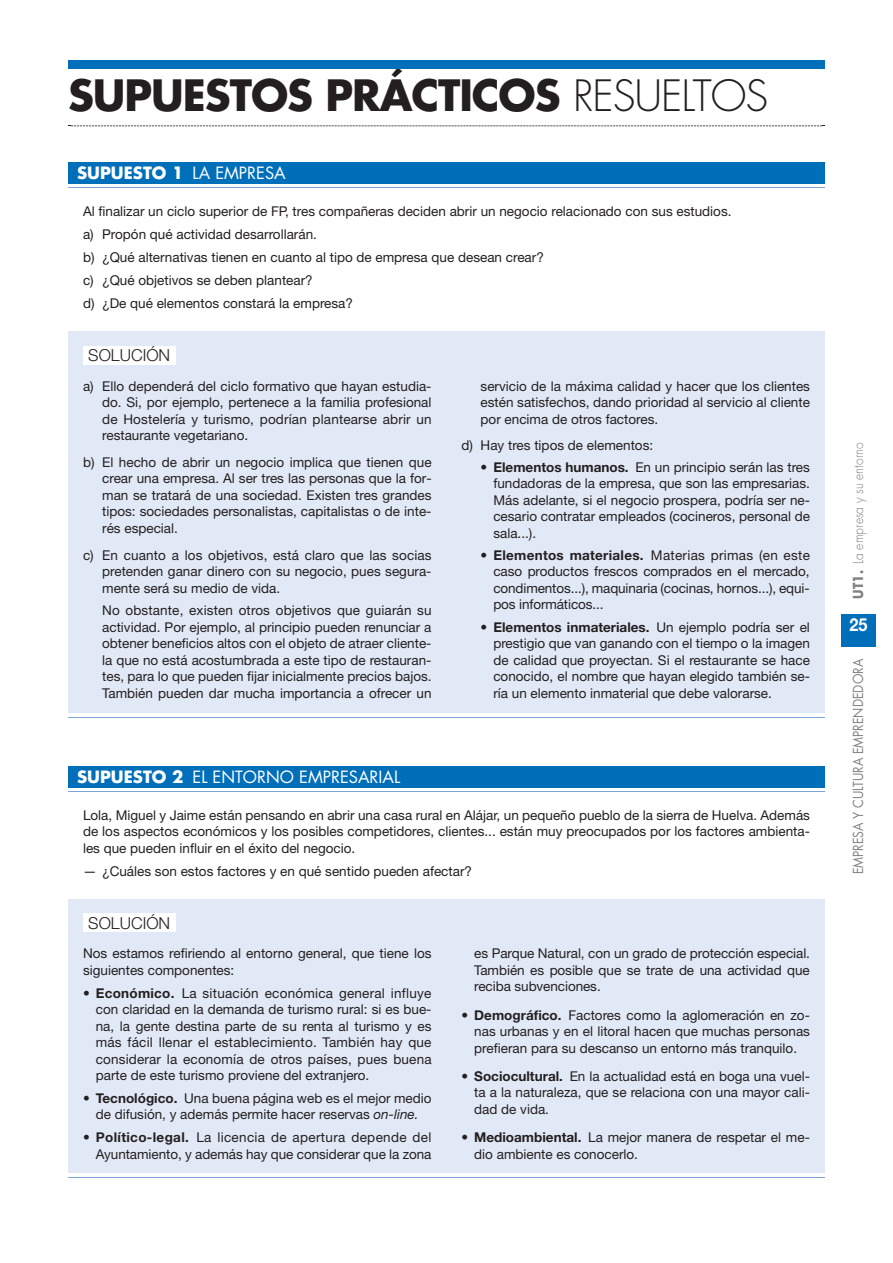
<style>
.page{position:relative;width:893px;height:1263px;background:#fff}
.page>*{position:absolute;margin:0;border:0;box-sizing:border-box;transform-origin:0 0}
.t1{font:700 42px "Futura";letter-spacing:-.025em;color:#231f20}
.t2{font:700 18px "Helvetica Neue";color:#fff;scale:.9 1}
.t3{font:16.5px "Futura";color:#fff}
.t4{font:700 16.5px "Futura";color:#fff}
.t5{font:300 16.5px "Helvetica Neue";color:#231f20}
.t6{font:13.5px/16.5px "Helvetica Neue";color:#231f20;text-align:justify}
.t7{font:13.5px "Futura";color:#808285;scale:.9 1}
.t8{font:300 13.5px "Futura";color:#808285;scale:.9 1}
.s1{font-weight:300}
.s2{font-weight:400}
.s3{font-weight:700}
.s4{font-style:italic}
</style>
<div class="page">
<div style="left:841px;top:614px;width:35px;height:33px;background:#006fba"></div>
<div style="left:68px;top:61px;width:757px;height:8px;background:#006fba"></div>
<svg style="left:68px;top:125px;width:757px;height:1px"></svg>
<div style="left:68px;top:163px;width:757px;height:21px;background:#006fba"></div>
<hr style="left:68px;top:187px;width:757px;height:1px;background:#7ca5d7">
<div style="left:68px;top:766px;width:757px;height:22px;background:#006fba"></div>
<hr style="left:68px;top:791px;width:757px;height:1px;background:#7ca5d7">
<div style="left:68px;top:332px;width:757px;height:34px;background:#e1e9f6"></div>
<div style="left:83px;top:346px;width:92px;height:18px;background:#fff"></div>
<div style="left:68px;top:366px;width:378px;height:346px;background:#e1e9f6"></div>
<div style="left:446px;top:366px;width:379px;height:346px;background:#e1e9f6"></div>
<hr style="left:68px;top:717px;width:757px;height:1px;background:#7ca5d7">
<div style="left:68px;top:899px;width:757px;height:34px;background:#e1e9f6"></div>
<div style="left:83px;top:913px;width:92px;height:19px;background:#fff"></div>
<div style="left:68px;top:933px;width:378px;height:240px;background:#e1e9f6"></div>
<div style="left:446px;top:933px;width:379px;height:240px;background:#e1e9f6"></div>
<hr style="left:68px;top:1177px;width:757px;height:1px;background:#7ca5d7">
<h1 class="t1" style="left:68px;top:77px;width:702px">SUPUESTOS PRÁCTICOS <span class="s1">RESUELTOS</span></h1>
<p class="t3" style="left:193px;top:166px;width:138px">TÍTULO SUPUESTO</p>
<p class="t4" style="left:77px;top:166px;width:210px">SUPUESTO 1 <span class="s2">LA EMPRESA</span></p>
<p class="t6" style="left:83px;top:201px;width:650px;line-height:23px;text-align:left">Al finalizar un ciclo superior de FP, tres compañeras deciden abrir un negocio relacionado con sus estudios. a) Propón qué actividad desarrollarán.<br>b) ¿Qué alternativas tienen en cuanto al tipo de empresa que desean crear?<br>c) ¿Qué objetivos se deben plantear?<br>d) ¿De qué elementos constará la empresa?</p>
<p class="t5" style="left:88px;top:350px;width:83px">SOLUCIÓN</p>
<p class="t6" style="left:102px;top:379px;width:331px;text-indent:-19px">a) Ello dependerá del ciclo formativo que hayan estudia&shy;do. Si, por ejemplo, pertenece a la familia profesional de Hostelería y turismo, podrían plantearse abrir un restaurante vegetariano.</p>
<p class="t6" style="left:102px;top:455px;width:331px;text-indent:-19px">b) El hecho de abrir un negocio implica que tienen que crear una empresa. Al ser tres las personas que la for&shy;man se tratará de una sociedad. Existen tres grandes tipos: sociedades personalistas, capitalistas o de inte&shy;rés especial.</p>
<p class="t6" style="left:102px;top:548px;width:331px;text-indent:-19px">c) En cuanto a los objetivos, está claro que las socias pretenden ganar dinero con su negocio, pues segura&shy;mente será su medio de vida.</p>
<p class="t6" style="left:102px;top:604px;width:331px">No obstante, existen otros objetivos que guiarán su actividad. Por ejemplo, al principio pueden renunciar a obtener beneficios altos con el objeto de atraer cliente&shy;la que no está acostumbrada a este tipo de restauran&shy;tes, para lo que pueden fijar inicialmente precios bajos.<br>También pueden dar mucha importancia a ofrecer un</p>
<p class="t3" style="left:77px;top:769px;width:325px"><span class="s3">SUPUESTO 2</span> EL ENTORNO EMPRESARIAL</p>
<p class="t6" style="left:481px;top:379px;width:331px">servicio de la máxima calidad y hacer que los clientes estén satisfechos, dando prioridad al servicio al cliente por encima de otros factores.</p>
<p class="t6" style="left:461px;top:438px;width:193px">d) Hay tres tipos de elementos:</p>
<p class="t6" style="left:493px;top:460px;width:318px;text-indent:-13px">• <span class="s3">Elementos humanos.</span> En un principio serán las tres fundadoras de la empresa, que son las empresarias.<br>Más adelante, si el negocio prospera, podría ser ne&shy;cesario contratar empleados (cocineros, personal de sala...).</p>
<p class="t6" style="left:493px;top:548px;width:318px;text-indent:-13px">• <span class="s3">Elementos materiales.</span> Materias primas (en este caso productos frescos comprados en el mercado, condimentos...), maquinaria (cocinas, hornos...), equi&shy;pos informáticos...</p>
<p class="t6" style="left:493px;top:620px;width:318px;text-indent:-13px">• <span class="s3">Elementos inmateriales.</span> Un ejemplo podría ser el prestigio que van ganando con el tiempo o la imagen de calidad que proyectan. Si el restaurante se hace conocido, el nombre que hayan elegido también se&shy;ría un elemento inmaterial que debe valorarse.</p>
<p class="t6" style="left:83px;top:808px;width:728px">Lola, Miguel y Jaime están pensando en abrir una casa rural en Alájar, un pequeño pueblo de la sierra de Huelva. Además de los aspectos económicos y los posibles competidores, clientes... están muy preocupados por los factores ambienta&shy;les que pueden influir en el éxito del negocio.</p>
<p class="t6" style="left:83px;top:864px;width:390px">— ¿Cuáles son estos factores y en qué sentido pueden afectar?</p>
<p class="t5" style="left:88px;top:917px;width:83px">SOLUCIÓN</p>
<p class="t6" style="left:83px;top:946px;width:350px">Nos estamos refiriendo al entorno general, que tiene los siguientes componentes:</p>
<p class="t6" style="left:96px;top:986px;width:337px;text-indent:-13px">• <span class="s3">Económico.</span> La situación económica general influye con claridad en la demanda de turismo rural: si es bue&shy;na, la gente destina parte de su renta al turismo y es más fácil llenar el establecimiento. También hay que considerar la economía de otros países, pues buena parte de este turismo proviene del extranjero.</p>
<p class="t6" style="left:83px;top:1091px;width:350px;text-align:center">• <span class="s3">Tecnológico.</span> Una buena página web es el mejor medio de difusión, y además permite hacer reservas <span class="s4">on-line.</span></p>
<p class="t6" style="left:83px;top:1131px;width:350px;text-align:right">• <span class="s3">Político-legal.</span> La licencia de apertura depende del<br>Ayuntamiento, y además hay que considerar que la zona</p>
<p class="t6" style="left:474px;top:946px;width:337px">es Parque Natural, con un grado de protección especial.<br>También es posible que se trate de una actividad que reciba subvenciones.</p>
<p class="t6" style="left:474px;top:1008px;width:337px;text-indent:-13px">• <span class="s3">Demográfico.</span> Factores como la aglomeración en zo&shy;nas urbanas y en el litoral hacen que muchas personas prefieran para su descanso un entorno más tranquilo.</p>
<p class="t6" style="left:474px;top:1069px;width:337px;text-indent:-13px">• <span class="s3">Sociocultural.</span> En la actualidad está en boga una vuel&shy;ta a la naturaleza, que se relaciona con una mayor cali&shy;dad de vida.</p>
<p class="t6" style="left:474px;top:1131px;width:337px;text-indent:-13px">• <span class="s3">Medioambiental.</span> La mejor manera de respetar el me&shy;dio ambiente es conocerlo.</p>
<p class="t8" style="left:852px;top:599px;width:175px;rotate:-90deg"><span class="s3">UT1.</span> La empresa y su entorno</p>
<h2 class="t2" style="left:850px;top:618px;width:22px">25</h2>
<p class="t7" style="left:852px;top:874px;width:241px;rotate:-90deg">EMPRESA Y CULTURA EMPRENDEDORA</p>
</div>
